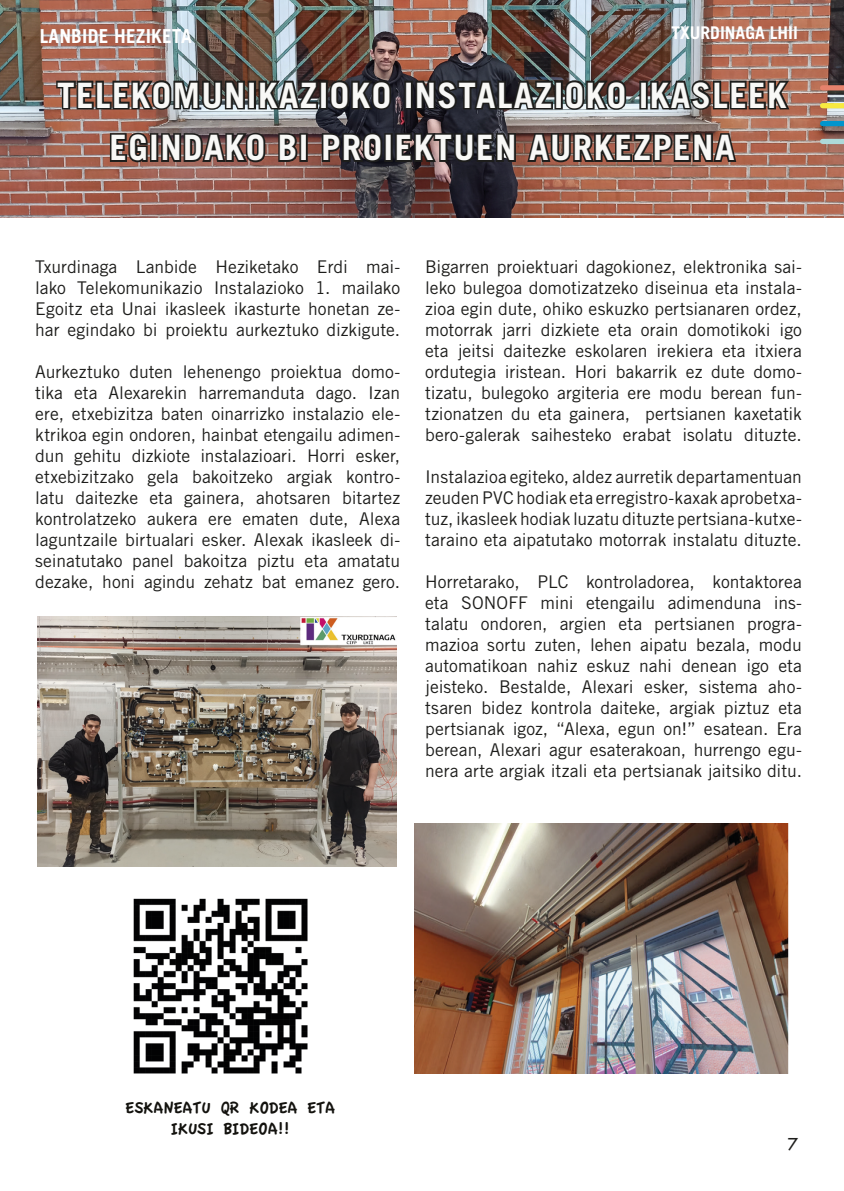
<style>
.page{position:relative;width:844px;height:1191px;background:#fff}
.page>*{position:absolute;margin:0;border:0;box-sizing:border-box;transform-origin:0 0}
.t1{font:700 35px/52.5px "Trade Gothic LT Std";letter-spacing:.04em;color:#f8f8f6;text-align:center}
.t2{font:700 19.25px "Trade Gothic LT Std";letter-spacing:.01em;color:#fff}
.t3{font:19.25px "Tw Cen";color:#1d1d1b}
.testu_orokorra{font:17.5px/21px "Trade Gothic LT Std";color:#1d1d1b;text-align:justify}
.testu_orokorra-2{font:17.5px/21px "Apple Casual";color:#13120e;text-align:center}
.izenak{font:700 17.5px "Trade Gothic LT Std";color:#fff}
</style>
<div class="page">
<img style="left:0;top:0;width:843px;height:218px">
<img style="left:54px;top:57px;width:738px;height:109px">
<img style="left:37px;top:616px;width:359px;height:251px">
<div style="left:822px;top:139px;width:21px;height:5px;background:#addada"></div>
<div style="left:822px;top:121px;width:21px;height:5px;background:#0095cd"></div>
<div style="left:822px;top:103px;width:21px;height:5px;background:#f8ea40"></div>
<div style="left:822px;top:85px;width:21px;height:5px;background:#e6826c"></div>
<img style="left:415px;top:823px;width:373px;height:250px">
<img style="left:133px;top:898px;width:175px;height:176px">
<p class="izenak" style="left:671px;top:22px;width:128px">TXURDINAGA LHII</p>
<p class="t2" style="left:40px;top:25px;width:153px">LANBIDE HEZIKETA</p>
<p class="t1" style="left:57px;top:68px;width:730px">TELEKOMUNIKAZIOKO INSTALAZIOKO IKASLEEK<br>EGINDAKO BI PROIEKTUEN AURKEZPENA</p>
<p class="testu_orokorra" style="left:35px;top:256px;width:366px">Txurdinaga Lanbide Heziketako Erdi mai&shy;lako Telekomunikazio Instalazioko 1. mailako Egoitz eta Unai ikasleek ikasturte honetan ze&shy;har egindako bi proiektu aurkeztuko dizkigute.</p>
<p class="testu_orokorra" style="left:35px;top:361px;width:366px">Aurkeztuko duten lehenengo proiektua domo&shy;tika eta Alexarekin harremanduta dago. Izan ere, etxebizitza baten oinarrizko instalazio ele&shy;ktrikoa egin ondoren, hainbat etengailu adimen&shy;dun gehitu dizkiote instalazioari. Horri esker, etxebizitzako gela bakoitzeko argiak kontro&shy;latu daitezke eta gainera, ahotsaren bitartez kontrolatzeko aukera ere ematen dute, Alexa laguntzaile birtualari esker. Alexak ikasleek di&shy;seinatutako panel bakoitza piztu eta amatatu dezake, honi agindu zehatz bat emanez gero.</p>
<p class="testu_orokorra" style="left:425px;top:256px;width:378px">Bigarren proiektuari dagokionez, elektronika sai&shy;leko bulegoa domotizatzeko diseinua eta instala&shy;zioa egin dute, ohiko eskuzko pertsianaren ordez,</p>
<p class="testu_orokorra" style="left:425px;top:319px;width:378px">motorrak jarri dizkiete eta orain domotikoki igo eta jeitsi daitezke eskolaren irekiera eta itxiera ordutegia iristean. Hori bakarrik ez dute domo&shy;tizatu, bulegoko argiteria ere modu berean fun&shy;tzionatzen du eta gainera, pertsianen kaxetatik bero-galerak saihesteko erabat isolatu dituzte.</p>
<p class="testu_orokorra" style="left:425px;top:466px;width:378px">Instalazioa egiteko, aldez aurretik departamentuan zeuden PVC hodiak eta erregistro-kaxak aprobetxa&shy;tuz, ikasleek hodiak luzatu dituzte pertsiana-kutxe&shy;taraino eta aipatutako motorrak instalatu dituzte.</p>
<p class="testu_orokorra" style="left:425px;top:571px;width:378px">Horretarako, PLC kontroladorea, kontaktorea eta SONOFF mini etengailu adimenduna ins&shy;talatu ondoren, argien eta pertsianen progra&shy;mazioa sortu zuten, lehen aipatu bezala, modu automatikoan nahiz eskuz nahi denean igo eta jeisteko. Bestalde, Alexari esker, sistema aho&shy;tsaren bidez kontrola daiteke, argiak piztuz eta pertsianak igoz, “Alexa, egun on!” esatean. Era berean, Alexari agur esaterakoan, hurrengo egu&shy;nera arte argiak itzali eta pertsianak jaitsiko ditu.</p>
<p class="testu_orokorra-2" style="left:125px;top:1097px;width:211px">ESKANEATU QR KODEA ETA<br>IKUSI BIDEOA!!</p>
<p class="t3" style="left:787px;top:1132px;width:12px">7</p>
</div>
